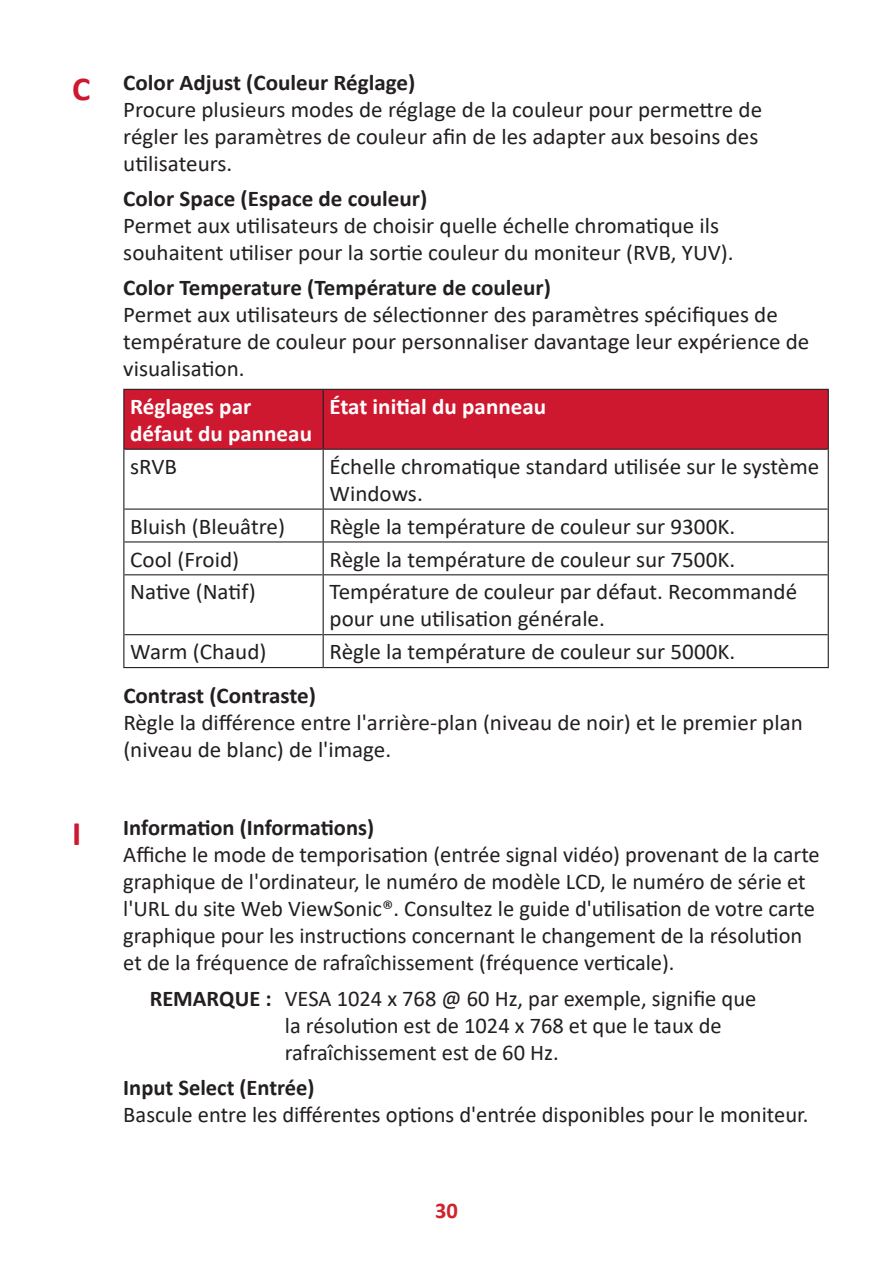
<style>
.page{position:relative;width:893px;height:1263px;background:#fff}
.page>*{position:absolute;margin:0;border:0;box-sizing:border-box;transform-origin:0 0}
.t1{font:22.5px/27px "Calibri";color:#231f20}
.t2{font:700 22.5px "Calibri";color:#231f20}
.t3{font:700 22.5px/27px "Calibri";color:#fff}
.t4{font:700 22.5px "Calibri";color:#d1232a}
.s1{font-weight:700;font-size:33.6px;color:#ce182f}
.s2{font-weight:700}
.s3{font-weight:700;font-size:34.5px;color:#ce182f}
</style>
<div class="page">
<div style="left:124px;top:390px;width:704px;height:59px;background:#ce182f"></div>
<hr style="left:828px;top:635px;width:1px;height:32px;background:#231f20">
<hr style="left:323px;top:667px;width:506px;height:1px;background:#231f20">
<hr style="left:323px;top:389px;width:506px;height:1px;background:#231f20">
<hr style="left:828px;top:390px;width:1px;height:59px;background:#231f20">
<hr style="left:124px;top:449px;width:199px;height:1px;background:#231f20">
<hr style="left:324px;top:449px;width:504px;height:1px;background:#231f20">
<hr style="left:828px;top:449px;width:1px;height:60px;background:#231f20">
<hr style="left:124px;top:508px;width:199px;height:2px;background:#231f20">
<hr style="left:324px;top:508px;width:504px;height:2px;background:#231f20">
<hr style="left:828px;top:509px;width:1px;height:33px;background:#231f20">
<hr style="left:124px;top:541px;width:199px;height:1px;background:#231f20">
<hr style="left:324px;top:541px;width:504px;height:1px;background:#231f20">
<hr style="left:828px;top:542px;width:1px;height:33px;background:#231f20">
<hr style="left:124px;top:574px;width:199px;height:1px;background:#231f20">
<hr style="left:324px;top:574px;width:504px;height:1px;background:#231f20">
<hr style="left:124px;top:634px;width:199px;height:1px;background:#231f20">
<hr style="left:324px;top:634px;width:504px;height:1px;background:#231f20">
<hr style="left:828px;top:575px;width:1px;height:60px;background:#231f20">
<hr style="left:123px;top:389px;width:200px;height:1px;background:#231f20">
<hr style="left:123px;top:667px;width:200px;height:1px;background:#231f20">
<hr style="left:123px;top:390px;width:1px;height:59px;background:#231f20">
<hr style="left:323px;top:390px;width:1px;height:59px;background:#231f20">
<hr style="left:123px;top:449px;width:1px;height:60px;background:#231f20">
<hr style="left:323px;top:449px;width:1px;height:60px;background:#231f20">
<hr style="left:123px;top:509px;width:1px;height:33px;background:#231f20">
<hr style="left:323px;top:509px;width:1px;height:33px;background:#231f20">
<hr style="left:123px;top:542px;width:1px;height:33px;background:#231f20">
<hr style="left:323px;top:542px;width:1px;height:33px;background:#231f20">
<hr style="left:123px;top:575px;width:1px;height:60px;background:#231f20">
<hr style="left:323px;top:575px;width:1px;height:60px;background:#231f20">
<hr style="left:123px;top:635px;width:1px;height:32px;background:#231f20">
<hr style="left:323px;top:635px;width:1px;height:32px;background:#231f20">
<p class="t1" style="left:123px;top:69px;width:640px;text-indent:-51px"><span class="s1">C</span> <span class="s2">Color Adjust (Couleur Réglage)<br></span>Procure plusieurs modes de réglage de la couleur pour permettre de régler les paramètres de couleur afin de les adapter aux besoins des utilisateurs.</p>
<p class="t2" style="left:123px;top:183px;width:305px">Color Space (Espace de couleur)</p>
<p class="t1" style="left:123px;top:212px;width:612px">Permet aux utilisateurs de choisir quelle échelle chromatique ils souhaitent utiliser pour la sortie couleur du moniteur (RVB, YUV).</p>
<p class="t2" style="left:123px;top:272px;width:429px">Color Temperature (Température de couleur)</p>
<p class="t1" style="left:123px;top:301px;width:687px">Permet aux utilisateurs de sélectionner des paramètres spécifiques de température de couleur pour personnaliser davantage leur expérience de visualisation.</p>
<p class="t3" style="left:130px;top:393px;width:183px">Réglages par défaut du panneau</p>
<p class="t3" style="left:330px;top:393px;width:218px">État initial du panneau</p>
<p class="t1" style="left:130px;top:452px;width:48px">sRVB</p>
<p class="t1" style="left:330px;top:452px;width:491px">Échelle chromatique standard utilisée sur le système<br>Windows.</p>
<p class="t1" style="left:130px;top:512px;width:156px">Bluish (Bleuâtre)</p>
<p class="t1" style="left:330px;top:512px;width:407px">Règle la température de couleur sur 9300K.</p>
<p class="t1" style="left:130px;top:545px;width:110px">Cool (Froid)</p>
<p class="t1" style="left:330px;top:545px;width:407px">Règle la température de couleur sur 7500K.</p>
<p class="t1" style="left:130px;top:578px;width:127px">Native (Natif)</p>
<p class="t1" style="left:330px;top:578px;width:469px">Température de couleur par défaut. Recommandé pour une utilisation générale.</p>
<p class="t1" style="left:130px;top:638px;width:138px">Warm (Chaud)</p>
<p class="t1" style="left:330px;top:638px;width:407px">Règle la température de couleur sur 5000K.</p>
<p class="t2" style="left:123px;top:680px;width:194px">Contrast (Contraste)</p>
<p class="t1" style="left:123px;top:708px;width:681px">Règle la différence entre l'arrière-plan (niveau de noir) et le premier plan (niveau de blanc) de l'image.</p>
<p class="t1" style="left:123px;top:814px;width:698px;text-indent:-51px"><span class="s3">I</span> <span class="s2">Information (Informations)<br></span>Affiche le mode de temporisation (entrée signal vidéo) provenant de la carte graphique de l'ordinateur, le numéro de modèle LCD, le numéro de série et l'URL du site Web ViewSonic®. Consultez le guide d'utilisation de votre carte graphique pour les instructions concernant le changement de la résolution et de la fréquence de rafraîchissement (fréquence verticale).</p>
<p class="t1" style="left:285px;top:984px;width:473px;text-indent:-135px"><span class="s2">REMARQUE :</span> VESA 1024 x 768 @ 60 Hz, par exemple, signifie que la résolution est de 1024 x 768 et que le taux de rafraîchissement est de 60 Hz.</p>
<p class="t2" style="left:123px;top:1072px;width:193px">Input Select (Entrée)</p>
<p class="t1" style="left:123px;top:1100px;width:687px">Bascule entre les différentes options d'entrée disponibles pour le moniteur.</p>
<p class="t4" style="left:435px;top:1194px;width:24px">30</p>
</div>
